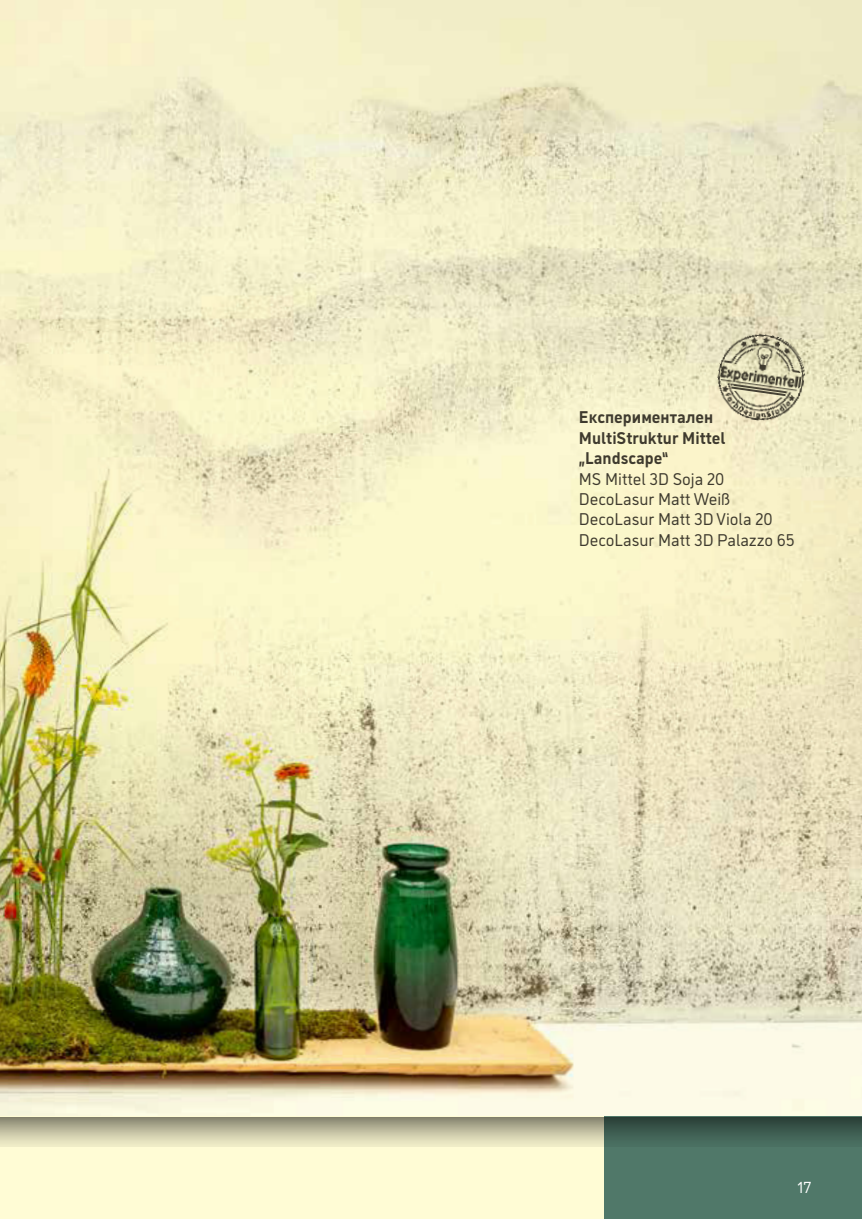
<style>
.page{position:relative;width:862px;height:1219px;background:#fff}
.page>*{position:absolute;margin:0;border:0;box-sizing:border-box;transform-origin:0 0}
.t1{font:17px/20.4px "CAP Elephant";color:#3e3a2e}
.t2{font:700 17px/20.4px "CAP Elephant";color:#3e3a2e}
.t3{font:16px "CAP Elephant";color:#fff}
</style>
<div class="page">
<img style="left:0;top:0;width:862px;height:1117px">
<div style="left:603px;top:1117px;width:259px;height:102px;background:#507869"></div>
<div style="left:0;top:1117px;width:603px;height:102px;background:#fffcd5"></div>
<svg style="left:0;top:1117px;width:862px;height:29px;background:#979e86"></svg>
<img style="left:712px;top:329px;width:99px;height:99px">
<p class="t2" style="left:579px;top:408px;width:148px">Експериментален<br>MultiStruktur Mittel „Landscape“</p>
<p class="t1" style="left:579px;top:470px;width:217px">MS Mittel 3D Soja 20<br>DecoLasur Matt Weiß<br>DecoLasur Matt 3D Viola 20<br>DecoLasur Matt 3D Palazzo 65</p>
<p class="t3" style="left:797px;top:1181px;width:15px">17</p>
</div>
